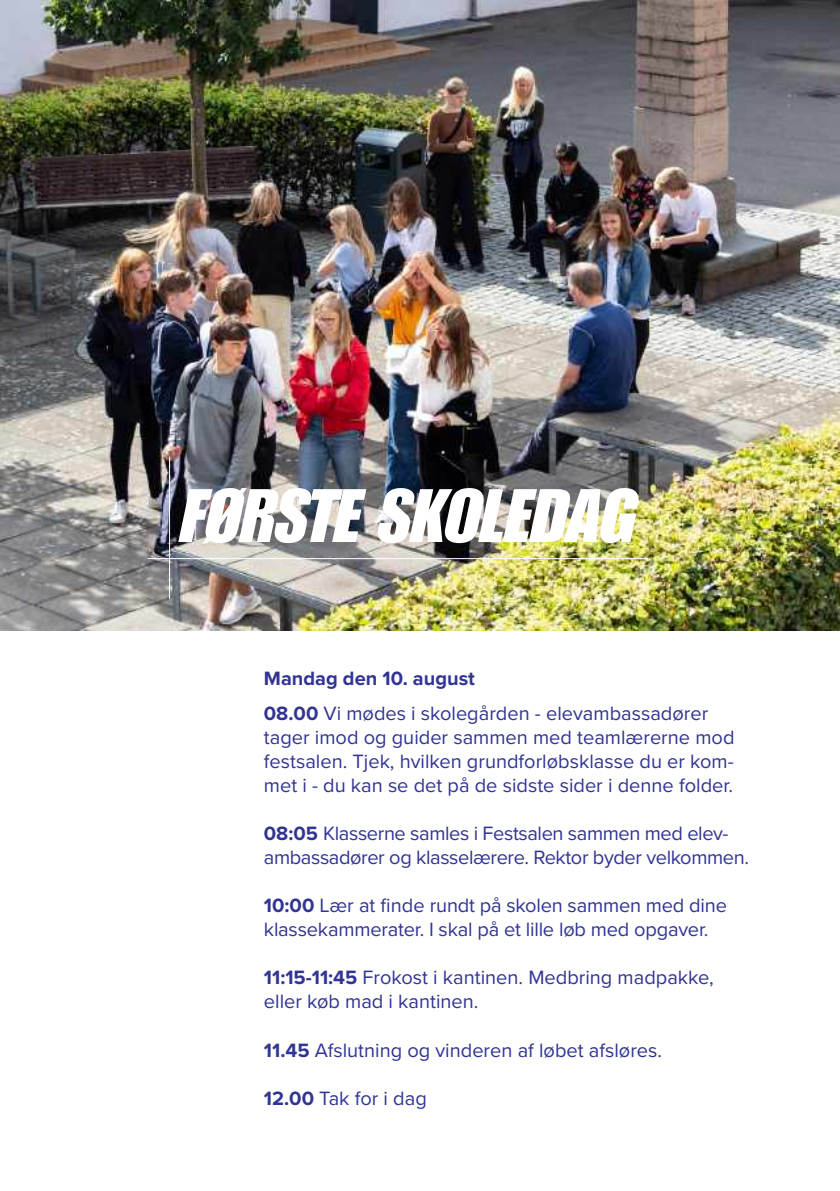
<style>
.page{position:relative;width:840px;height:1191px;background:#fff}
.page>*{position:absolute;margin:0;border:0;box-sizing:border-box;transform-origin:0 0}
.t1{font:italic 74px "Impact URW";color:#fff}
.t2{font:20px/24px "Proxima Nova";color:#313494}
.t3{font:20px/24px "Proxima Nova";letter-spacing:-.02em;color:#313494}
.s1{font-weight:700}
</style>
<div class="page">
<img style="left:0;top:0;width:839px;height:631px">
<hr style="left:169px;top:456px;width:1px;height:143px;background:#fff">
<hr style="left:147px;top:558px;width:501px;height:1px;background:#fff">
<h1 class="t1" style="left:176px;top:471px;width:456px">FØRSTE SKOLEDAG</h1>
<p class="t2" style="left:264px;top:660px;width:445px;line-height:35.4px"><span class="s1">Mandag den 10. august<br>08.00</span> Vi mødes i skolegården - elevambassadører</p>
<p class="t2" style="left:264px;top:725px;width:472px;text-align:justify">tager imod og guider sammen med teamlærerne mod festsalen. Tjek, hvilken grundforløbsklasse du er kom&shy;met i - du kan se det på de sidste sider i denne folder.</p>
<p class="t3" style="left:264px;top:821px;width:486px"><span class="s1">08:05</span> Klasserne samles i Festsalen sammen med elev&shy;ambassadører og klasselærere. Rektor byder velkommen.</p>
<p class="t2" style="left:264px;top:893px;width:464px"><span class="s1">10:00</span> Lær at finde rundt på skolen sammen med dine klassekammerater. I skal på et lille løb med opgaver.</p>
<p class="t2" style="left:264px;top:965px;width:451px"><span class="s1">11:15-11:45</span> Frokost i kantinen. Medbring madpakke, eller køb mad i kantinen.</p>
<p class="t2" style="left:264px;top:1037px;width:399px"><span class="s1">11.45</span> Afslutning og vinderen af løbet afsløres.</p>
<p class="t2" style="left:264px;top:1085px;width:164px"><span class="s1">12.00</span> Tak for i dag</p>
</div>
